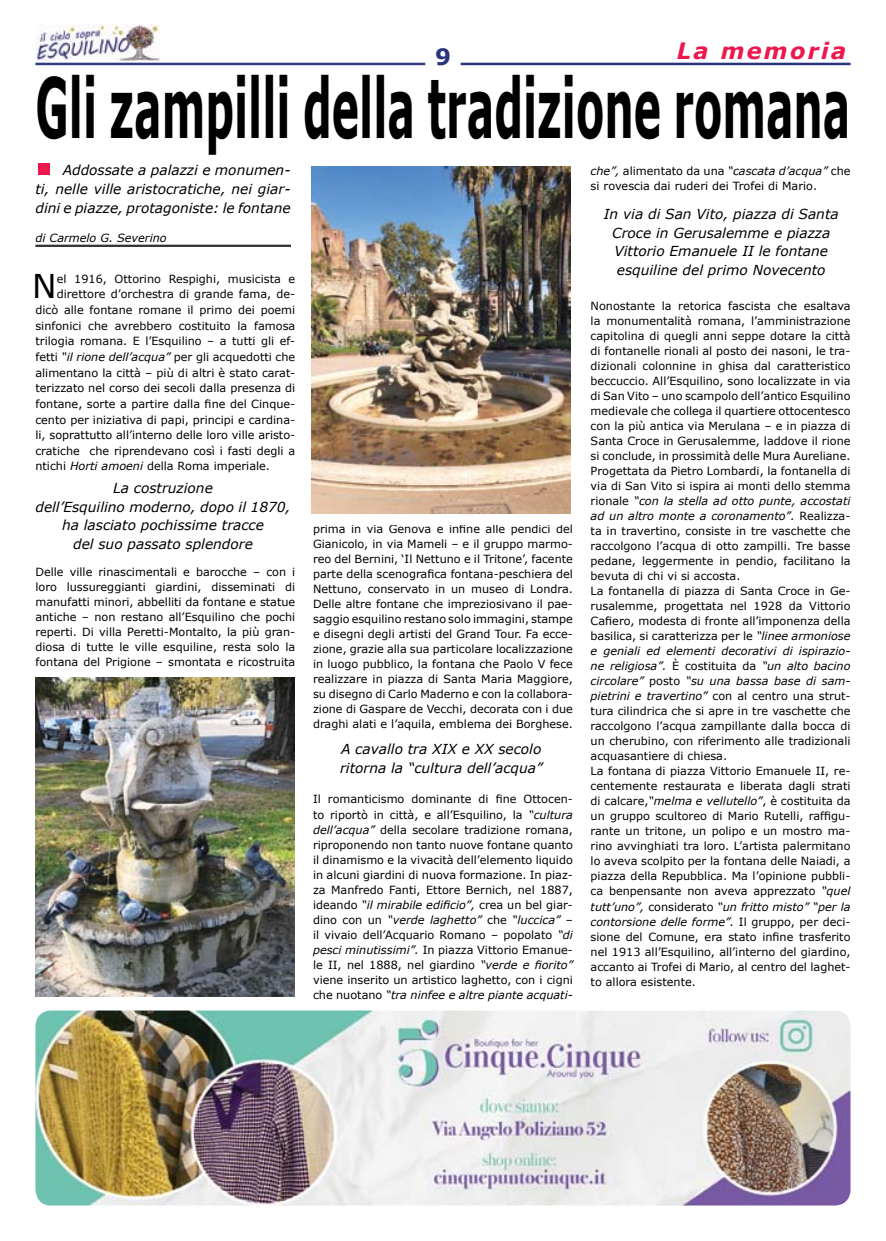
<style>
.page{position:relative;width:886px;height:1241px;background:#fff}
.page>*{position:absolute;margin:0;border:0;box-sizing:border-box;transform-origin:0 0}
.t1{font:700 82.5px "Verdana";color:#000;scale:.5 1}
.t2{font:32.75px "Verdana";color:#000}
.t3{font:italic 700 22.5px "Verdana";letter-spacing:.1em;color:#ed174e}
.t4{font:700 22.5px "Verdana";color:#2a347d}
.t5{font:italic 13.75px/18.8px "Verdana";color:#000;text-align:center}
.t6{font:11.25px/15px "Verdana";color:#000;text-align:justify}
.t7{font:italic 11.25px "Verdana";color:#000}
.s1{font-weight:700;font-style:normal;font-size:50px;color:#ed174e}
.s2{font-style:italic}
</style>
<div class="page">
<hr style="left:35px;top:63px;width:390px;height:2px;background:#343c82">
<hr style="left:461px;top:63px;width:389px;height:2px;background:#2a347d">
<img style="left:35px;top:25px;width:124px;height:35px">
<hr style="left:35px;top:245px;width:256px;height:1px;background:#000">
<hr style="left:35px;top:246px;width:256px;height:1px;background:#000">
<img style="left:35px;top:1010px;width:815px;height:195px">
<img style="left:312px;top:167px;width:258px;height:346px">
<img style="left:35px;top:677px;width:259px;height:319px">
<h3 class="t4" style="left:435px;top:41px;width:17px">9</h3>
<h3 class="t3" style="left:677px;top:35px;width:171px">La memoria</h3>
<h1 class="t1" style="left:35px;top:49px;width:1631px">Gli zampilli della tradizione romana</h1>
<p class="t5" style="left:35px;top:161px;width:257px;text-align:justify"><span class="s1">▪</span> Addossate a palazzi e monumen&shy;ti, nelle ville aristocratiche, nei giar&shy;dini e piazze, protagoniste: le fontane</p>
<p class="t7" style="left:35px;top:230px;width:133px">di Carmelo G. Severino</p>
<h2 class="t2" style="left:32px;top:264px;width:26px">N</h2>
<p class="t6" style="left:57px;top:271px;width:240px">el 1916, Ottorino Respighi, musicista e</p>
<p class="t6" style="left:57px;top:287px;width:240px">direttore d’orchestra di grande fama, de-</p>
<p class="t6" style="left:35px;top:302px;width:261px">dicò alle fontane romane il primo dei poemi</p>
<p class="t6" style="left:35px;top:318px;width:261px">sinfonici che avrebbero costituito la famosa</p>
<p class="t6" style="left:35px;top:333px;width:261px">trilogia romana. E l’Esquilino – a tutti gli ef-</p>
<p class="t6" style="left:35px;top:349px;width:261px">fetti <span class="s2">“il rione dell’acqua”</span> per gli acquedotti che</p>
<p class="t6" style="left:35px;top:365px;width:261px">alimentano la città – più di altri è stato carat-</p>
<p class="t6" style="left:35px;top:380px;width:261px">terizzato nel corso dei secoli dalla presenza di</p>
<p class="t6" style="left:35px;top:396px;width:261px">fontane, sorte a partire dalla fine del Cinque-</p>
<p class="t6" style="left:35px;top:412px;width:261px">cento per iniziativa di papi, principi e cardina-</p>
<p class="t6" style="left:35px;top:427px;width:261px">li, soprattutto all’interno delle loro ville aristo-</p>
<p class="t6" style="left:35px;top:443px;width:261px">cratiche che riprendevano così i fasti degli a</p>
<p class="t6" style="left:35px;top:458px;width:236px">ntichi <span class="s2">Horti amoeni</span> della Roma imperiale.</p>
<p class="t5" style="left:35px;top:478px;width:257px">La costruzione<br>dell’Esquilino moderno, dopo il 1870, ha lasciato pochissime tracce<br>del suo passato splendore</p>
<p class="t6" style="left:35px;top:563px;width:261px">Delle ville rinascimentali e barocche – con i loro lussureggianti giardini, disseminati di manufatti minori, abbelliti da fontane e statue antiche – non restano all’Esquilino che pochi reperti. Di villa Peretti-Montalto, la più gran&shy;diosa di tutte le ville esquiline, resta solo la fontana del Prigione – smontata e ricostruita</p>
<p class="t6" style="left:313px;top:521px;width:261px">prima in via Genova e infine alle pendici del Gianicolo, in via Mameli – e il gruppo marmo&shy;reo del Bernini, ‘Il Nettuno e il Tritone’, facente parte della scenografica fontana-peschiera del Nettuno, conservato in un museo di Londra.<br>Delle altre fontane che impreziosivano il pae&shy;saggio esquilino restano solo immagini, stampe e disegni degli artisti del Grand Tour. Fa ecce&shy;zione, grazie alla sua particolare localizzazione in luogo pubblico, la fontana che Paolo V fece realizzare in piazza di Santa Maria Maggiore, su disegno di Carlo Maderno e con la collabora&shy;zione di Gaspare de Vecchi, decorata con i due draghi alati e l’aquila, emblema dei Borghese.</p>
<p class="t5" style="left:340px;top:739px;width:204px;text-align:left">A cavallo tra XIX e XX secolo ritorna la “cultura dell’acqua”</p>
<p class="t6" style="left:313px;top:791px;width:261px">Il romanticismo dominante di fine Ottocen&shy;to riportò in città, e all’Esquilino, la <span class="s2">“cultura dell’acqua”</span> della secolare tradizione romana, riproponendo non tanto nuove fontane quanto il dinamismo e la vivacità dell’elemento liquido in alcuni giardini di nuova formazione. In piaz&shy;za Manfredo Fanti, Ettore Bernich, nel 1887, ideando <span class="s2">“il mirabile edificio”,</span> crea un bel giar&shy;dino con un <span class="s2">“verde laghetto”</span> che <span class="s2">“luccica”</span> – il vivaio dell’Acquario Romano – popolato <span class="s2">“di pesci minutissimi”.</span> In piazza Vittorio Emanue&shy;le II, nel 1888, nel giardino <span class="s2">“verde e fiorito” </span>viene inserito un artistico laghetto, con i cigni che nuotano <span class="s2">“tra ninfee e altre piante acquati-</span></p>
<p class="t6" style="left:591px;top:163px;width:261px"><span class="s2">che”,</span> alimentato da una <span class="s2">“cascata d’acqua”</span> che si rovescia dai ruderi dei Trofei di Mario.</p>
<p class="t5" style="left:604px;top:204px;width:236px">In via di San Vito, piazza di Santa<br>Croce in Gerusalemme e piazza<br>Vittorio Emanuele II le fontane esquiline del primo Novecento</p>
<p class="t6" style="left:591px;top:298px;width:261px;text-align:left">Nonostante la retorica fascista che esaltava la monumentalità romana, l’amministrazione capitolina di quegli anni seppe dotare la città di fontanelle rionali al posto dei nasoni, le tra&shy;dizionali colonnine in ghisa dal caratteristico beccuccio. All’Esquilino, sono localizzate in via di San Vito – uno scampolo dell’antico Esquilino medievale che collega il quartiere ottocentesco con la più antica via Merulana – e in piazza di Santa Croce in Gerusalemme, laddove il rione si conclude, in prossimità delle Mura Aureliane.<br>Progettata da Pietro Lombardi, la fontanella di via di San Vito si ispira ai monti dello stemma rionale <span class="s2">“con la stella ad otto punte, accostati ad un altro monte a coronamento”.</span> Realizza&shy;ta in travertino, consiste in tre vaschette che raccolgono l’acqua di otto zampilli. Tre basse pedane, leggermente in pendio, facilitano la bevuta di chi vi si accosta.<br>La fontanella di piazza di Santa Croce in Ge&shy;rusalemme, progettata nel 1928 da Vittorio Cafiero, modesta di fronte all’imponenza della basilica, si caratterizza per le <span class="s2">“linee armoniose e geniali ed elementi decorativi di ispirazio&shy;ne religiosa”.</span> È costituita da <span class="s2">“un alto bacino circolare”</span> posto <span class="s2">“su una bassa base di sam&shy;pietrini e travertino”</span> con al centro una strut&shy;tura cilindrica che si apre in tre vaschette che raccolgono l’acqua zampillante dalla bocca di un cherubino, con riferimento alle tradizionali acquasantiere di chiesa.<br>La fontana di piazza Vittorio Emanuele II, re&shy;centemente restaurata e liberata dagli strati di calcare,<span class="s2">“melma e vellutello”</span>, è costituita da un gruppo scultoreo di Mario Rutelli, raffigu&shy;rante un tritone, un polipo e un mostro ma&shy;rino avvinghiati tra loro. L’artista palermitano lo aveva scolpito per la fontana delle Naiadi, a piazza della Repubblica. Ma l’opinione pubbli&shy;ca benpensante non aveva apprezzato <span class="s2">“quel tutt’uno”,</span> considerato <span class="s2">“un fritto misto” “per la contorsione delle forme”.</span> Il gruppo, per deci&shy;sione del Comune, era stato infine trasferito nel 1913 all’Esquilino, all’interno del giardino, accanto ai Trofei di Mario, al centro del laghet&shy;to allora esistente.</p>
</div>
